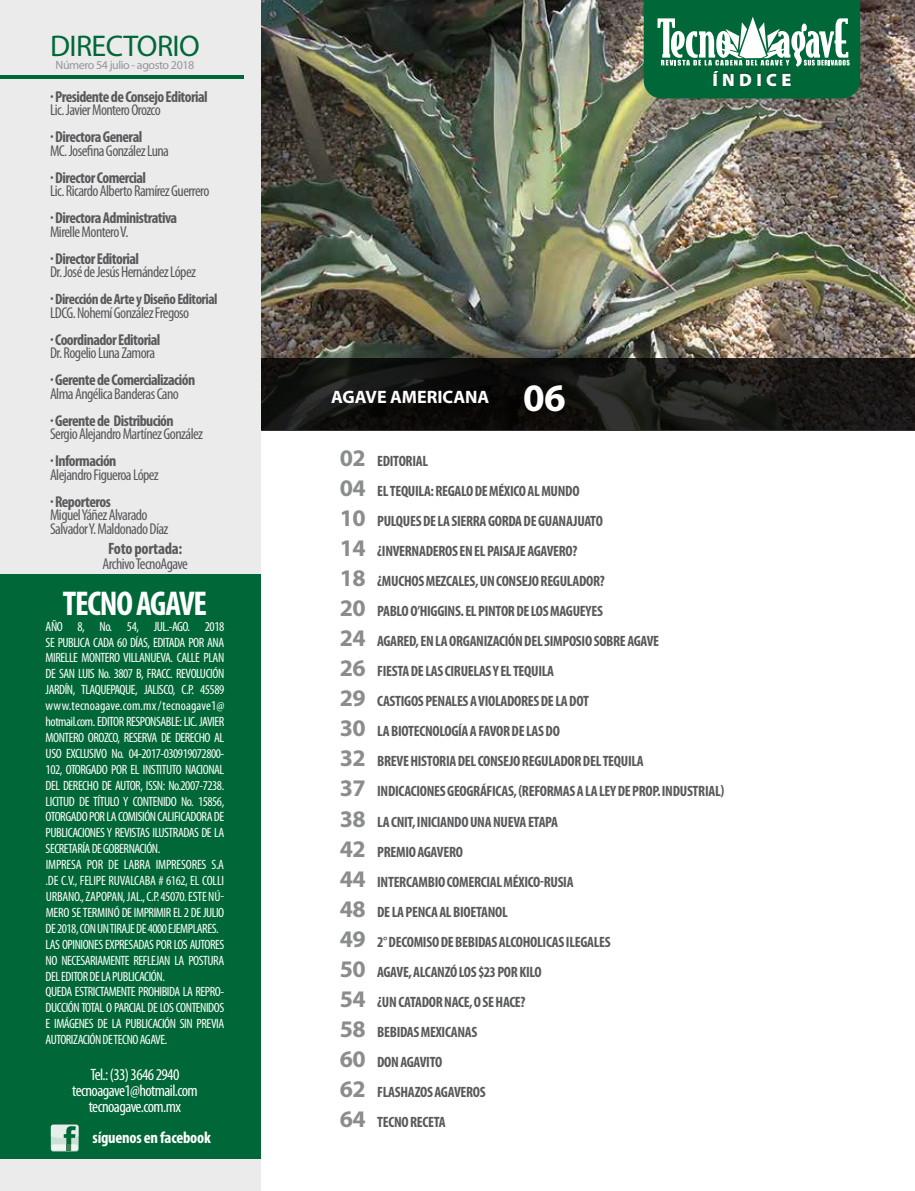
<style>
.page{position:relative;width:915px;height:1191px;background:#fff}
.page>*{position:absolute;margin:0;border:0;box-sizing:border-box;transform-origin:0 0}
.t1{font:700 39px "Myriad Pro";color:#fff}
.t2{font:700 condensed 34.5px "Myriad Pro";letter-spacing:-.035em;color:#fff}
.t3{font:30px "Myriad Pro";letter-spacing:-.02em;color:#006838}
.t4{font:700 18px "Myriad Pro";color:#fff}
.t5{font:900 18px "Myriad Pro";letter-spacing:.24em;color:#fff}
.t6{font:condensed 16.5px/15.9px "Myriad Pro";letter-spacing:-.035em;color:#fff;text-align:center}
.t7{font:700 condensed 16.5px "Myriad Pro";letter-spacing:-.015em;color:#fff}
.t8{font:700 condensed 16.5px "Myriad Pro";letter-spacing:-.02em;color:#58595b}
.t9{font:condensed 15.75px/13.5px "Myriad Pro";letter-spacing:-.035em;color:#58595b}
.t10{font:700 condensed 15.75px "Myriad Pro";letter-spacing:-.035em;color:#58595b}
.t11{font:700 condensed 15px/30px "Myriad Pro";letter-spacing:-.02em;color:#58595b}
.t12{font:condensed 13.5px/15.9px "Myriad Pro";letter-spacing:-.035em;color:#fff}
.t13{font:12px "Myriad Pro";letter-spacing:-.035em;color:#939598}
.s1{font-size:15.75px}
.s2{font-stretch:normal;font-size:23.85px;color:#8a8c8e}
</style>
<div class="page">
<img style="left:260px;top:0;width:654px;height:429px">
<svg style="left:261px;top:358px;width:653px;height:72px;background:#161513"></svg>
<div style="left:0;top:0;width:260px;height:1191px;background:#ebebec"></div>
<svg style="left:643px;top:0;width:216px;height:98px"></svg>
<hr style="left:0;top:75px;width:243px;height:4px;background:#006838">
<div style="left:0;top:574px;width:261px;height:584px;background:#006838"></div>
<svg style="left:51px;top:1124px;width:28px;height:27px"></svg>
<svg style="left:51px;top:1124px;width:28px;height:26px"></svg>
<h3 class="t3" style="left:50px;top:28px;width:151px">DIRECTORIO</h3>
<p class="t13" style="left:56px;top:58px;width:140px">Número 54 julio - agosto 2018</p>
<p class="t10" style="left:50px;top:87px;width:159px">· Presidente de Consejo Editorial</p>
<p class="t9" style="left:50px;top:103px;width:112px">Lic. Javier Montero Orozco</p>
<p class="t10" style="left:50px;top:127px;width:94px">· Directora General</p>
<p class="t9" style="left:50px;top:144px;width:120px">MC. Josefina González Luna</p>
<p class="t10" style="left:50px;top:168px;width:97px">· Director Comercial</p>
<p class="t9" style="left:50px;top:184px;width:161px">Lic. Ricardo Alberto Ramírez Guerrero</p>
<p class="t10" style="left:50px;top:208px;width:129px">· Directora Administrativa</p>
<p class="t9" style="left:50px;top:225px;width:80px">Mirelle Montero V.</p>
<p class="t10" style="left:50px;top:249px;width:90px">· Director Editorial</p>
<p class="t9" style="left:50px;top:265px;width:147px">Dr. José de Jesús Hernández López</p>
<p class="t11" style="left:50px;top:284px;width:169px"><span class="s1">·</span> Dirección de Arte y Diseño Editorial</p>
<p class="t9" style="left:50px;top:306px;width:141px">LDCG. Nohemí González Fregoso</p>
<p class="t10" style="left:50px;top:330px;width:112px">· Coordinador Editorial</p>
<p class="t9" style="left:50px;top:346px;width:107px">Dr. Rogelio Luna Zamora</p>
<p class="t10" style="left:50px;top:370px;width:147px">· Gerente de Comercialización</p>
<p class="t9" style="left:50px;top:387px;width:130px">Alma Angélica Banderas Cano</p>
<p class="t10" style="left:50px;top:411px;width:125px">· Gerente de Distribución</p>
<p class="t9" style="left:50px;top:427px;width:155px">Sergio Alejandro Martínez González</p>
<p class="t10" style="left:50px;top:451px;width:68px">· Información</p>
<p class="t9" style="left:50px;top:468px;width:110px">Alejandro Figueroa López</p>
<p class="t10" style="left:50px;top:492px;width:62px">· Reporteros</p>
<p class="t9" style="left:50px;top:508px;width:120px">Miguel Yáñez Alvarado<br>Salvador Y. Maldonado Díaz</p>
<p class="t8" style="left:108px;top:538px;width:75px">Foto portada:</p>
<p class="t9" style="left:102px;top:556px;width:87px">Archivo TecnoAgave</p>
<h2 class="t2" style="left:63px;top:581px;width:146px">TECNO AGAVE</h2>
<p class="t12" style="left:46px;top:618px;width:180px">AÑO 8, No. 54, JUL.-AGO. 2018<br>SE PUBLICA CADA 60 DÍAS, EDITADA POR ANA MIRELLE MONTERO VILLANUEVA. CALLE PLAN DE SAN LUIS No. 3807 B, FRACC. REVOLUCIÓN JARDÍN, TLAQUEPAQUE, JALISCO, C.P. 45589 www.tecnoagave.com.mx/tecnoagave1@ hotmail.com. EDITOR RESPONSABLE: LIC. JAVIER MONTERO OROZCO, RESERVA DE DERECHO AL USO EXCLUSIVO No. 04-2017-030919072800- 102, OTORGADO POR EL INSTITUTO NACIONAL DEL DERECHO DE AUTOR, ISSN: No.2007-7238.<br>LICITUD DE TÍTULO Y CONTENIDO No. 15856, OTORGADO POR LA COMISIÓN CALIFICADORA DE PUBLICACIONES Y REVISTAS ILUSTRADAS DE LA SECRETARÍA DE GOBERNACIÓN.<br>IMPRESA POR DE LABRA IMPRESORES S.A .DE C.V., FELIPE RUVALCABA # 6162, EL COLLI URBANO., ZAPOPAN, JAL., C.P. 45070. ESTE NÚ-MERO SE TERMINÓ DE IMPRIMIR EL 2 DE JULIO DE 2018, CON UN TIRAJE DE 4000 EJEMPLARES.<br>LAS OPINIONES EXPRESADAS POR LOS AUTORES NO NECESARIAMENTE REFLEJAN LA POSTURA DEL EDITOR DE LA PUBLICACIÓN.<br>QUEDA ESTRICTAMENTE PROHIBIDA LA REPRO-DUCCIÓN TOTAL O PARCIAL DE LOS CONTENIDOS E IMÁGENES DE LA PUBLICACIÓN SIN PREVIA AUTORIZACIÓN DE TECNO AGAVE.</p>
<p class="t6" style="left:72px;top:1066px;width:127px">Tel.: (33) 3646 2940 tecnoagave1@hotmail.com tecnoagave.com.mx</p>
<p class="t7" style="left:93px;top:1126px;width:120px">síguenos en facebook</p>
<h3 class="t4" style="left:331px;top:385px;width:160px">AGAVE AMERICANA</h3>
<h1 class="t1" style="left:523px;top:373px;width:44px">06</h1>
<h3 class="t5" style="left:712px;top:69px;width:80px">ÍNDICE</h3>
<p class="t11" style="left:339px;top:446px;width:386px"><span class="s2">02</span> EDITORIAL<br><span class="s2">04</span> EL TEQUILA: REGALO DE MÉXICO AL MUNDO<br><span class="s2">10</span> PULQUES DE LA SIERRA GORDA DE GUANAJUATO<br><span class="s2">14</span> ¿INVERNADEROS EN EL PAISAJE AGAVERO?<br><span class="s2">18</span> ¿MUCHOS MEZCALES, UN CONSEJO REGULADOR?<br><span class="s2">20</span> PABLO O’HIGGINS. EL PINTOR DE LOS MAGUEYES<br><span class="s2">24</span> AGARED, EN LA ORGANIZACIÓN DEL SIMPOSIO SOBRE AGAVE<br><span class="s2">26</span> FIESTA DE LAS CIRUELAS Y EL TEQUILA<br><span class="s2">29</span> CASTIGOS PENALES A VIOLADORES DE LA DOT<br><span class="s2">30</span> LA BIOTECNOLOGÍA A FAVOR DE LAS DO<br><span class="s2">32</span> BREVE HISTORIA DEL CONSEJO REGULADOR DEL TEQUILA<br><span class="s2">37</span> INDICACIONES GEOGRÁFICAS, (REFORMAS A LA LEY DE PROP. INDUSTRIAL)<br><span class="s2">38</span> LA CNIT, INICIANDO UNA NUEVA ETAPA<br><span class="s2">42</span> PREMIO AGAVERO<br><span class="s2">44</span> INTERCAMBIO COMERCIAL MÉXICO-RUSIA<br><span class="s2">48</span> DE LA PENCA AL BIOETANOL<br><span class="s2">49</span> 2° DECOMISO DE BEBIDAS ALCOHOLICAS ILEGALES<br><span class="s2">50</span> AGAVE, ALCANZÓ LOS $23 POR KILO<br><span class="s2">54</span> ¿UN CATADOR NACE, O SE HACE?<br><span class="s2">58</span> BEBIDAS MEXICANAS<br><span class="s2">60</span> DON AGAVITO<br><span class="s2">62</span> FLASHAZOS AGAVEROS<br><span class="s2">64</span> TECNO RECETA</p>
</div>
